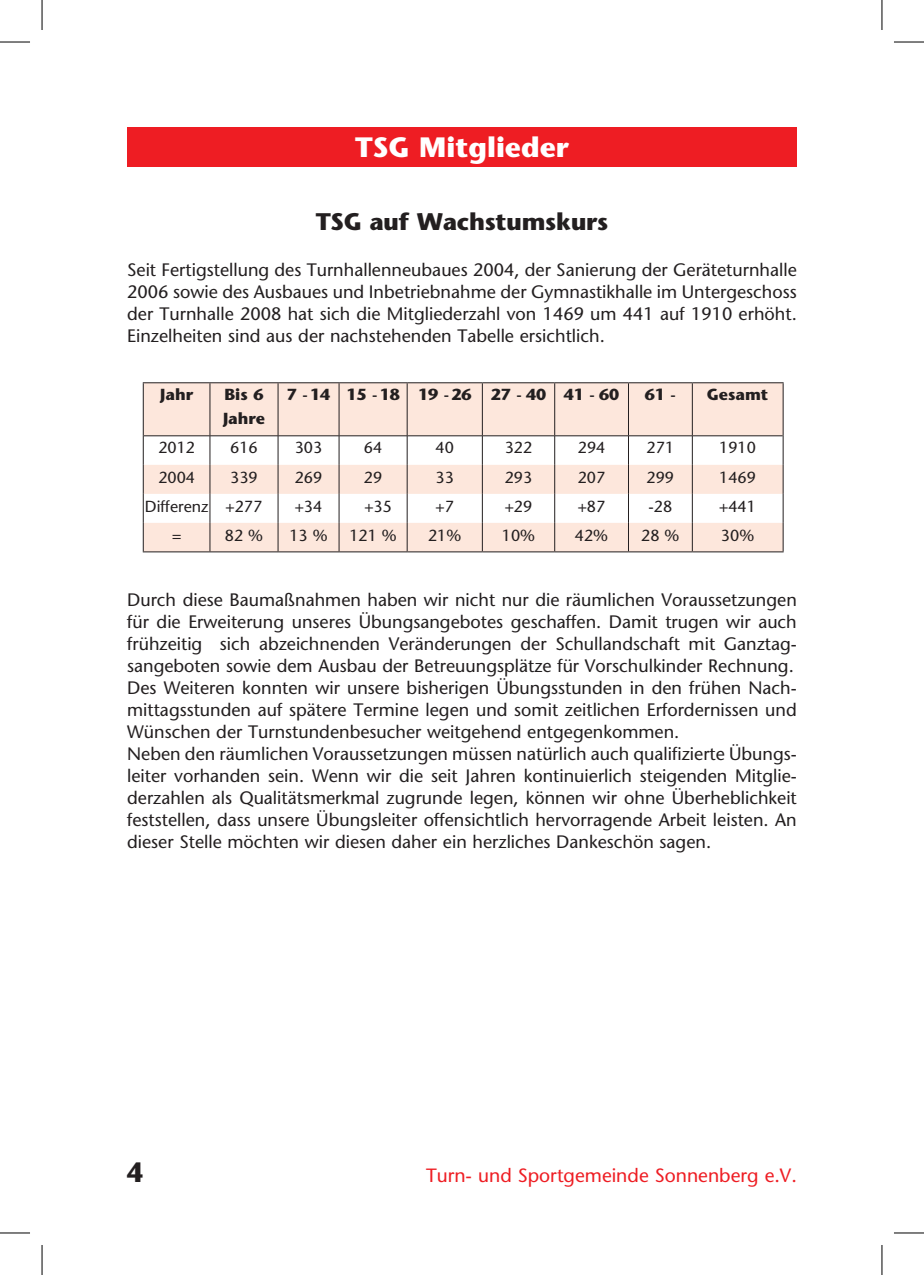
<style>
.page{position:relative;width:924px;height:1275px;background:#fff}
.page>*{position:absolute;margin:0;border:0;box-sizing:border-box;transform-origin:0 0}
.t1{font:700 28px "Stone Sans";color:#fff}
.t2{font:700 28px "Stone Sans";color:#231f20;scale:.9 1}
.t3{font:700 24px "Stone Sans";letter-spacing:-.01em;color:#231f20}
.t4{font:19.2px "Stone Sans";color:#ee1d23}
.t5{font:18px/22px "Stone Sans";color:#231f20;text-align:justify}
.t6{font:16px "Stone Sans";color:#231f20}
.t7{font:700 16px/24px "Stone Sans";color:#231f20}
</style>
<div class="page">
<div style="left:127px;top:127px;width:669px;height:40px;background:#ee1d23"></div>
<svg style="left:144px;top:383px;width:638px;height:168px;fill:#fde7dc"></svg>
<hr style="left:143px;top:382px;width:67px;height:1px;background:#231f20">
<hr style="left:143px;top:383px;width:1px;height:53px;background:#231f20">
<hr style="left:210px;top:382px;width:68px;height:1px;background:#231f20">
<hr style="left:278px;top:382px;width:61px;height:1px;background:#231f20">
<hr style="left:339px;top:382px;width:68px;height:1px;background:#231f20">
<hr style="left:407px;top:382px;width:75px;height:1px;background:#231f20">
<hr style="left:482px;top:382px;width:72px;height:1px;background:#231f20">
<hr style="left:554px;top:382px;width:74px;height:1px;background:#231f20">
<hr style="left:628px;top:382px;width:64px;height:1px;background:#231f20">
<hr style="left:692px;top:382px;width:91px;height:1px;background:#231f20">
<hr style="left:782px;top:383px;width:1px;height:53px;background:#231f20">
<svg style="left:143px;top:436px;width:1px;height:115px"></svg>
<svg style="left:782px;top:436px;width:1px;height:115px"></svg>
<hr style="left:143px;top:551px;width:67px;height:1px;background:#231f20">
<hr style="left:210px;top:551px;width:68px;height:1px;background:#231f20">
<hr style="left:278px;top:551px;width:61px;height:1px;background:#231f20">
<hr style="left:339px;top:551px;width:68px;height:1px;background:#231f20">
<hr style="left:407px;top:551px;width:75px;height:1px;background:#231f20">
<hr style="left:482px;top:551px;width:72px;height:1px;background:#231f20">
<hr style="left:554px;top:551px;width:74px;height:1px;background:#231f20">
<hr style="left:628px;top:551px;width:64px;height:1px;background:#231f20">
<hr style="left:692px;top:551px;width:91px;height:1px;background:#231f20">
<hr style="left:209px;top:383px;width:1px;height:52px;background:#231f20">
<hr style="left:277px;top:383px;width:1px;height:52px;background:#231f20">
<hr style="left:338px;top:383px;width:1px;height:52px;background:#231f20">
<hr style="left:406px;top:383px;width:1px;height:52px;background:#231f20">
<hr style="left:482px;top:383px;width:1px;height:52px;background:#231f20">
<hr style="left:554px;top:383px;width:1px;height:52px;background:#231f20">
<hr style="left:628px;top:383px;width:1px;height:52px;background:#231f20">
<hr style="left:691px;top:383px;width:1px;height:52px;background:#231f20">
<svg style="left:209px;top:436px;width:1px;height:115px"></svg>
<svg style="left:277px;top:436px;width:1px;height:115px"></svg>
<svg style="left:338px;top:436px;width:1px;height:115px"></svg>
<svg style="left:406px;top:436px;width:1px;height:115px"></svg>
<svg style="left:482px;top:436px;width:1px;height:115px"></svg>
<svg style="left:554px;top:436px;width:1px;height:115px"></svg>
<svg style="left:628px;top:436px;width:1px;height:115px"></svg>
<svg style="left:691px;top:436px;width:1px;height:115px"></svg>
<hr style="left:144px;top:435px;width:66px;height:1px;background:#231f20">
<hr style="left:210px;top:435px;width:68px;height:1px;background:#231f20">
<hr style="left:278px;top:435px;width:61px;height:1px;background:#231f20">
<hr style="left:339px;top:435px;width:68px;height:1px;background:#231f20">
<hr style="left:407px;top:435px;width:75px;height:1px;background:#231f20">
<hr style="left:482px;top:435px;width:72px;height:1px;background:#231f20">
<hr style="left:554px;top:435px;width:74px;height:1px;background:#231f20">
<hr style="left:628px;top:435px;width:64px;height:1px;background:#231f20">
<hr style="left:692px;top:435px;width:90px;height:1px;background:#231f20">
<hr style="left:0;top:42px;width:30px;height:1px;background:#000">
<hr style="left:893px;top:42px;width:30px;height:1px;background:#000">
<hr style="left:0;top:1232px;width:30px;height:1px;background:#000">
<hr style="left:893px;top:1232px;width:30px;height:1px;background:#000">
<hr style="left:42px;top:0;width:1px;height:30px;background:#000">
<hr style="left:42px;top:1245px;width:1px;height:30px;background:#000">
<hr style="left:881px;top:0;width:1px;height:30px;background:#000">
<hr style="left:881px;top:1245px;width:1px;height:30px;background:#000">
<h1 class="t1" style="left:355px;top:131px;width:215px">TSG Mitglieder</h1>
<h1 class="t1" style="left:342px;top:132px;width:240px">Veranstaltungen</h1>
<h2 class="t3" style="left:315px;top:207px;width:294px">TSG auf Wachstumskurs</h2>
<p class="t5" style="left:127px;top:259px;width:671px">Seit Fertigstellung des Turnhallenneubaues 2004, der Sanierung der Geräteturnhalle 2006 sowie des Ausbaues und Inbetriebnahme der Gymnastikhalle im Untergeschoss der Turnhalle 2008 hat sich die Mitgliederzahl von 1469 um 441 auf 1910 erhöht.<br>Einzelheiten sind aus der nachstehenden Tabelle ersichtlich.</p>
<p class="t7" style="left:160px;top:383px;width:34px">Jahr</p>
<p class="t7" style="left:223px;top:383px;width:43px">Bis 6<br>Jahre</p>
<p class="t7" style="left:287px;top:383px;width:334px">7 -14 15 -18 19 -26 27 - 40 41 - 60</p>
<p class="t7" style="left:644px;top:383px;width:33px">61 -</p>
<p class="t7" style="left:706px;top:383px;width:63px">Gesamt</p>
<p class="t6" style="left:158px;top:438px;width:38px">2012</p>
<p class="t6" style="left:230px;top:438px;width:29px">616</p>
<p class="t6" style="left:294px;top:438px;width:29px">303</p>
<p class="t6" style="left:364px;top:438px;width:20px">64</p>
<p class="t6" style="left:435px;top:438px;width:20px">40</p>
<p class="t6" style="left:504px;top:438px;width:29px">322</p>
<p class="t6" style="left:577px;top:438px;width:29px">294</p>
<p class="t6" style="left:646px;top:438px;width:29px">271</p>
<p class="t6" style="left:718px;top:438px;width:38px">1910</p>
<p class="t6" style="left:158px;top:467px;width:38px">2004</p>
<p class="t6" style="left:230px;top:467px;width:29px">339</p>
<p class="t6" style="left:294px;top:467px;width:29px">269</p>
<p class="t6" style="left:364px;top:467px;width:20px">29</p>
<p class="t6" style="left:435px;top:467px;width:20px">33</p>
<p class="t6" style="left:504px;top:467px;width:29px">293</p>
<p class="t6" style="left:577px;top:467px;width:29px">207</p>
<p class="t6" style="left:646px;top:467px;width:29px">299</p>
<p class="t6" style="left:718px;top:467px;width:38px">1469</p>
<p class="t6" style="left:145px;top:496px;width:119px">Differenz +277</p>
<p class="t6" style="left:294px;top:496px;width:29px">+34</p>
<p class="t6" style="left:364px;top:496px;width:29px">+35</p>
<p class="t6" style="left:435px;top:496px;width:20px">+7</p>
<p class="t6" style="left:504px;top:496px;width:29px">+29</p>
<p class="t6" style="left:577px;top:496px;width:29px">+87</p>
<p class="t6" style="left:648px;top:496px;width:25px">-28</p>
<p class="t6" style="left:718px;top:496px;width:38px">+441</p>
<p class="t6" style="left:172px;top:525px;width:11px">=</p>
<p class="t6" style="left:225px;top:525px;width:40px">82 %</p>
<p class="t6" style="left:289px;top:525px;width:40px">13 %</p>
<p class="t6" style="left:349px;top:525px;width:49px">121 %</p>
<p class="t6" style="left:428px;top:525px;width:35px">21%</p>
<p class="t6" style="left:501px;top:525px;width:35px">10%</p>
<p class="t6" style="left:574px;top:525px;width:35px">42%</p>
<p class="t6" style="left:641px;top:525px;width:40px">28 %</p>
<p class="t6" style="left:720px;top:525px;width:35px">30%</p>
<p class="t5" style="left:127px;top:589px;width:671px;text-align:left">Durch diese Baumaßnahmen haben wir nicht nur die räumlichen Voraussetzungen für die Erweiterung unseres Übungsangebotes geschaffen. Damit trugen wir auch frühzeitig sich abzeichnenden Veränderungen der Schullandschaft mit Ganztag&shy;sangeboten sowie dem Ausbau der Betreuungsplätze für Vorschulkinder Rechnung.<br>Des Weiteren konnten wir unsere bisherigen Übungsstunden in den frühen Nach&shy;mittagsstunden auf spätere Termine legen und somit zeitlichen Erfordernissen und Wünschen der Turnstundenbesucher weitgehend entgegenkommen.<br>Neben den räumlichen Voraussetzungen müssen natürlich auch qualifizierte Übungs&shy;leiter vorhanden sein. Wenn wir die seit Jahren kontinuierlich steigenden Mitglie&shy;derzahlen als Qualitätsmerkmal zugrunde legen, können wir ohne Überheblichkeit feststellen, dass unsere Übungsleiter offensichtlich hervorragende Arbeit leisten. An dieser Stelle möchten wir diesen daher ein herzliches Dankeschön sagen.</p>
<h1 class="t2" style="left:127px;top:1155px;width:19px">4</h1>
<p class="t4" style="left:426px;top:1163px;width:372px">Turn- und Sportgemeinde Sonnenberg e.V.</p>
</div>
